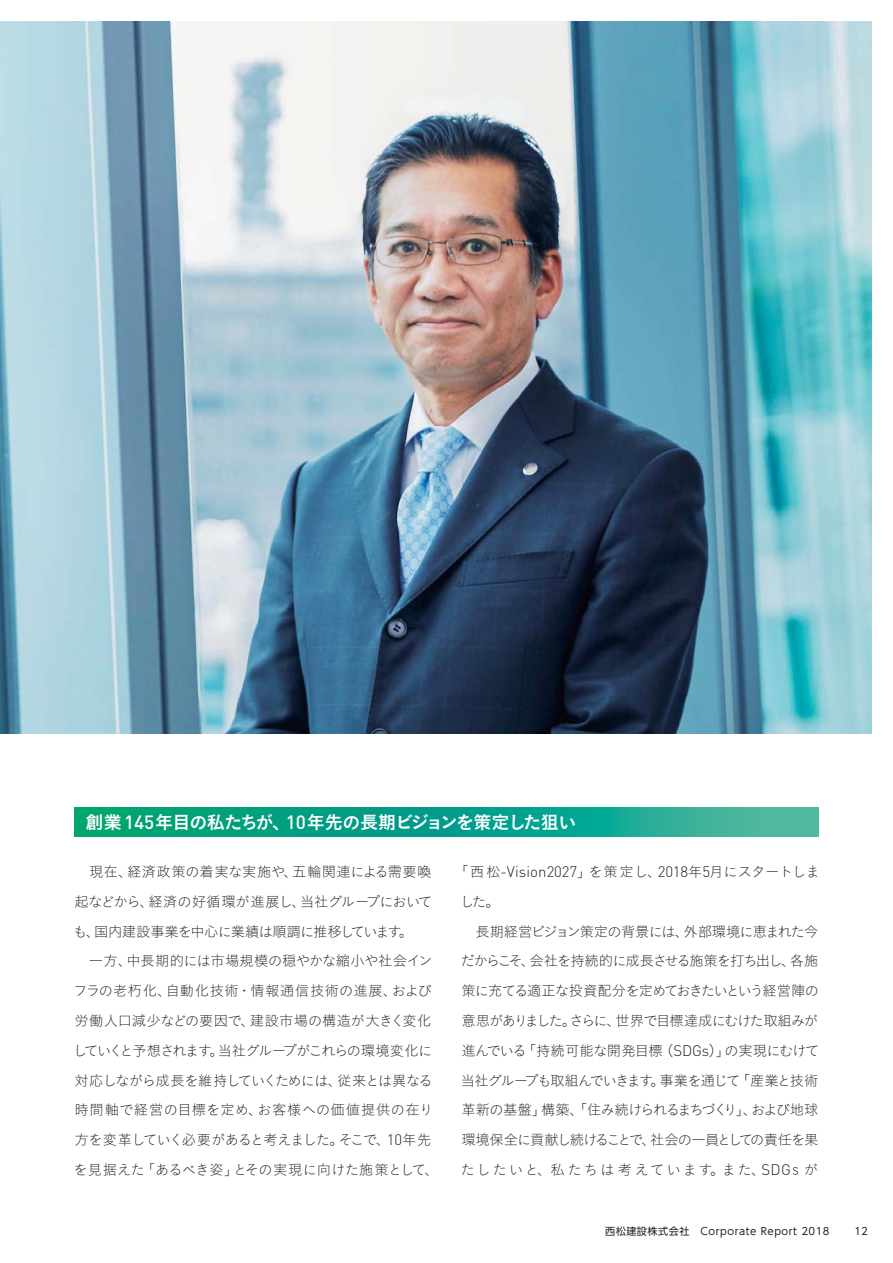
<style>
.page{position:relative;width:893px;height:1263px;background:#fff}
.page>*{position:absolute;margin:0;border:0;box-sizing:border-box;transform-origin:0 0}
.t1{font:18px "Koburina Go Std W6 90 pv RKSJ H";letter-spacing:-.045em;color:#fff}
.t2{font:14.4px/29.7px "Koburina Go Std W1 90 pv RKSJ H";letter-spacing:-.025em;color:#231f20}
.t3{font:14.4px/29.7px "Koburina Go Std W1 90 pv RKSJ H";letter-spacing:-.065em;color:#231f20}
.t4{font:10.05px "UD Shin Go Pro Regular 90 pv RKSJ H";letter-spacing:.05em;color:#231f20}
.s1{font-family:"DIN";font-weight:500;font-size:18.9px}
.s2{font-family:"DIN";font-weight:300;font-size:15px}
</style>
<div class="page">
<img style="left:0;top:21px;width:872px;height:712px">
<svg style="left:74px;top:807px;width:745px;height:30px;background:#10a589"></svg>
<p class="t1" style="left:86px;top:815px;width:492px">創業 <span class="s1">145</span>年目の私たちが、<span class="s1">10</span>年先の長期ビジョンを策定した狙い</p>
<p class="t2" style="left:73px;top:859px;width:367px">　現在、経済政策の着実な実施や、五輪関連による需要喚起などから、経済の好循環が進展し、当社グループにおいても、国内建設事業を中心に業績は順調に推移しています。<br>　一方、中長期的には市場規模の穏やかな縮小や社会インフラの老朽化、自動化技術・情報通信技術の進展、および労働人口減少などの要因で、建設市場の構造が大きく変化していくと予想されます。当社グループがこれらの環境変化に対応しながら成長を維持していくためには、従来とは異なる時間軸で経営の目標を定め、お客様への価値提供の在り方を変革していく必要があると考えました。そこで、<span class="s2">10</span>年先を見据えた「あるべき姿」とその実現に向けた施策として、</p>
<p class="t3" style="left:460px;top:859px;width:362px;text-indent:-6px">「西松<span class="s2">-Vision2027</span>」を策定し、<span class="s2">2018</span>年<span class="s2">5</span>月にスタートしました。<br>　長期経営ビジョン策定の背景には、外部環境に恵まれた今だからこそ、会社を持続的に成長させる施策を打ち出し、各施策に充てる適正な投資配分を定めておきたいという経営陣の意思がありました。さらに、世界で目標達成にむけた取組みが進んでいる「持続可能な開発目標（<span class="s2">SDGs</span>）」の実現にむけて当社グループも取組んでいきます。事業を通じて「産業と技術革新の基盤」構築、「住み続けられるまちづくり」、および地球環境保全に貢献し続けることで、社会の一員としての責任を果たしたいと、私たちは考えています。また、<span class="s2">SDG</span>ｓが</p>
<p class="t4" style="left:605px;top:1227px;width:226px">西松建設株式会社　Corporate Report 2018</p>
<p class="t4" style="left:854px;top:1227px;width:15px">12</p>
</div>
